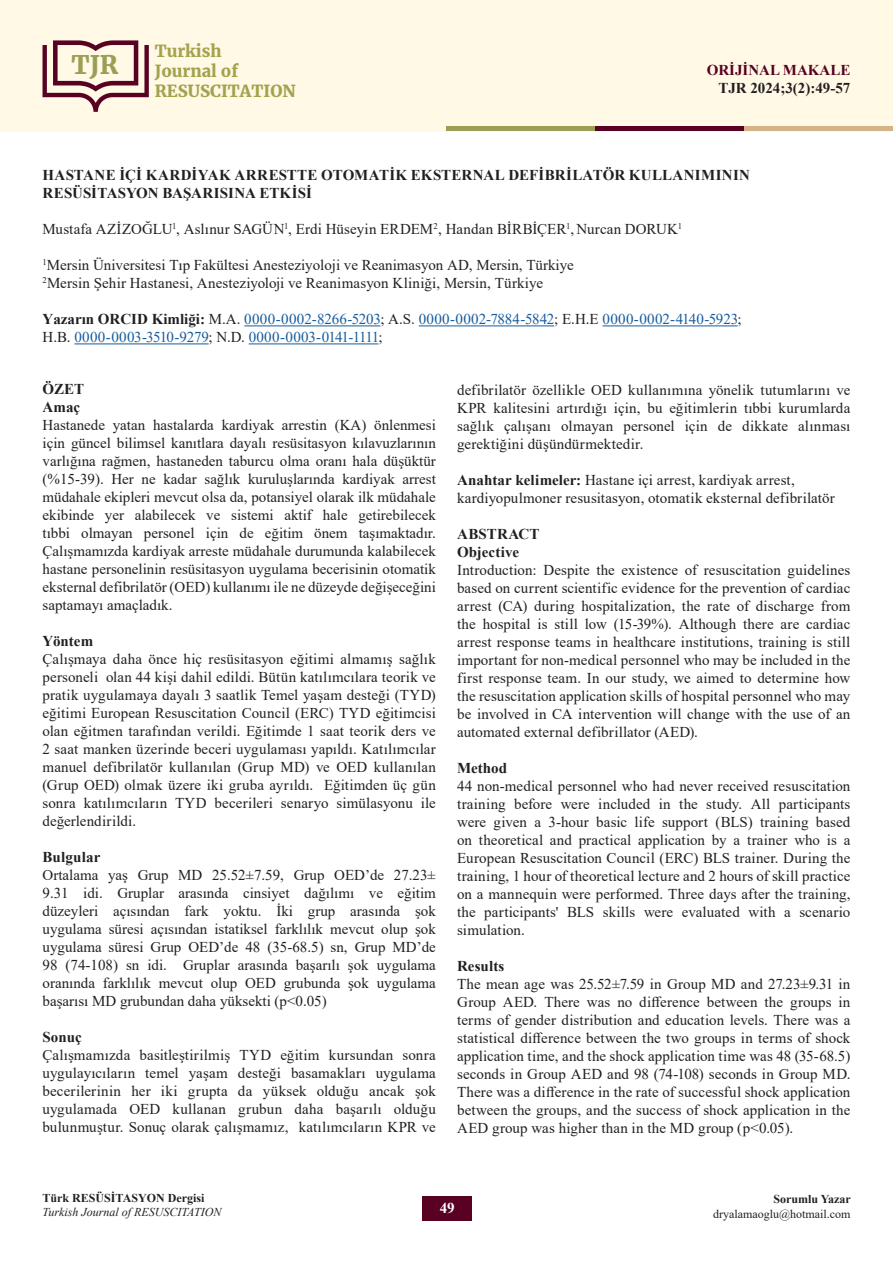
<style>
.page{position:relative;width:893px;height:1263px;background:#fff}
.page>*{position:absolute;margin:0;border:0;box-sizing:border-box;transform-origin:0 0}
.t1{font:900 25.35px "Merriweather";color:#9b9f55}
.t2{font:900 16.5px/19.8px "Merriweather";color:#a4a24d}
.Temel_Paragraf{font:15px/18px "Times New Roman";color:#231f20;text-align:justify}
.Temel_Paragraf-2{font:700 15px/18px "Times New Roman";letter-spacing:.005em;color:#231f20}
.Temel_Paragraf-3{font:15px "Times New Roman";color:#175d9e}
.t3{font:700 15px "Times New Roman";color:#580122}
.t4{font:700 15px "Times New Roman";color:#fff}
.t5{font:700 12px "Times New Roman";color:#231f20}
.t6{font:italic 12px "Times New Roman";color:#231f20}
.t7{font:12px "Times New Roman";color:#231f20}
.s1{font-weight:700;color:#231f20}
.s2{color:#231f20}
.s3{font-weight:700}
</style>
<div class="page">
<div style="left:0;top:0;width:893px;height:131px;background:#fff9e5"></div>
<svg style="left:43px;top:40px;width:106px;height:72px"></svg>
<div style="left:446px;top:126px;width:149px;height:5px;background:#9b9f55"></div>
<div style="left:595px;top:126px;width:149px;height:5px;background:#580122"></div>
<div style="left:744px;top:126px;width:149px;height:5px;background:#d5b388"></div>
<div style="left:422px;top:1196px;width:50px;height:24px;background:#580122"></div>
<hr style="left:244px;top:326px;width:136px;height:1px;background:#175d9e">
<hr style="left:419px;top:326px;width:135px;height:1px;background:#175d9e">
<hr style="left:603px;top:326px;width:135px;height:1px;background:#175d9e">
<hr style="left:74px;top:344px;width:135px;height:1px;background:#175d9e">
<hr style="left:249px;top:344px;width:129px;height:1px;background:#175d9e">
<h1 class="t1" style="left:72px;top:47px;width:48px">TJR</h1>
<p class="t2" style="left:155px;top:41px;width:142px">Turkish<br>Journal of<br>RESUSCITATION</p>
<p class="t3" style="left:707px;top:59px;width:145px">ORİJİNAL MAKALE</p>
<p class="Temel_Paragraf-2" style="left:718px;top:79px;width:134px">TJR 2024;3(2):49-57</p>
<p class="Temel_Paragraf-2" style="left:43px;top:166px;width:709px">HASTANE İÇİ KARDİYAK ARRESTTE OTOMATİK EKSTERNAL DEFİBRİLATÖR KULLANIMININ<br>RESÜSİTASYON BAŞARISINA ETKİSİ</p>
<p class="Temel_Paragraf" style="left:43px;top:220px;width:641px">Mustafa AZİZOĞLU<sup>1</sup>, Aslınur SAGÜN<sup>1</sup>, Erdi Hüseyin ERDEM<sup>2</sup>, Handan BİRBİÇER<sup>1</sup>, Nurcan DORUK<sup>1</sup></p>
<p class="Temel_Paragraf" style="left:43px;top:256px;width:533px"><sup>1</sup>Mersin Üniversitesi Tıp Fakültesi Anesteziyoloji ve Reanimasyon AD, Mersin, Türkiye</p>
<p class="Temel_Paragraf" style="left:43px;top:274px;width:502px"><sup>2</sup>Mersin Şehir Hastanesi, Anesteziyoloji ve Reanimasyon Kliniği, Mersin, Türkiye</p>
<p class="Temel_Paragraf-3" style="left:43px;top:309px;width:701px"><span class="s1">Yazarın ORCID Kimliği:</span> <span class="s2">M.A.</span> 0000-0002-8266-5203<span class="s2">; A.S.</span> 0000-0002-7884-5842<span class="s2">; E.H.E</span> 0000-0002-4140-5923<span class="s2">;</span></p>
<p class="Temel_Paragraf-3" style="left:43px;top:327px;width:342px"><span class="s2">H.B.</span> 0000-0003-3510-9279<span class="s2">; N.D.</span> 0000-0003-0141-1111<span class="s2">;</span></p>
<p class="Temel_Paragraf-2" style="left:43px;top:379px;width:43px">ÖZET</p>
<p class="Temel_Paragraf-2" style="left:43px;top:397px;width:39px">Amaç</p>
<p class="Temel_Paragraf" style="left:43px;top:415px;width:395px">Hastanede yatan hastalarda kardiyak arrestin (KA) önlenmesi için güncel bilimsel kanıtlara dayalı resüsitasyon kılavuzlarının varlığına rağmen, hastaneden taburcu olma oranı hala düşüktür (%15-39). Her ne kadar sağlık kuruluşlarında kardiyak arrest müdahale ekipleri mevcut olsa da, potansiyel olarak ilk müdahale ekibinde yer alabilecek ve sistemi aktif hale getirebilecek tıbbi olmayan personel için de eğitim önem taşımaktadır.<br>Çalışmamızda kardiyak arreste müdahale durumunda kalabilecek hastane personelinin resüsitasyon uygulama becerisinin otomatik eksternal defibrilatör (OED) kullanımı ile ne düzeyde değişeceğini saptamayı amaçladık.</p>
<p class="Temel_Paragraf-2" style="left:43px;top:631px;width:52px">Yöntem</p>
<p class="Temel_Paragraf" style="left:43px;top:649px;width:395px">Çalışmaya daha önce hiç resüsitasyon eğitimi almamış sağlık personeli olan 44 kişi dahil edildi. Bütün katılımcılara teorik ve pratik uygulamaya dayalı 3 saatlik Temel yaşam desteği (TYD) eğitimi European Resuscitation Council (ERC) TYD eğitimcisi olan eğitmen tarafından verildi. Eğitimde 1 saat teorik ders ve 2 saat manken üzerinde beceri uygulaması yapıldı. Katılımcılar manuel defibrilatör kullanılan (Grup MD) ve OED kullanılan (Grup OED) olmak üzere iki gruba ayrıldı. Eğitimden üç gün sonra katılımcıların TYD becerileri senaryo simülasyonu ile değerlendirildi.</p>
<p class="Temel_Paragraf-2" style="left:43px;top:847px;width:59px">Bulgular</p>
<p class="Temel_Paragraf" style="left:43px;top:865px;width:395px">Ortalama yaş Grup MD 25.52±7.59, Grup OED’de 27.23± 9.31 idi. Gruplar arasında cinsiyet dağılımı ve eğitim düzeyleri açısından fark yoktu. İki grup arasında şok uygulama süresi açısından istatiksel farklılık mevcut olup şok uygulama süresi Grup OED’de 48 (35-68.5) sn, Grup MD’de 98 (74-108) sn idi. Gruplar arasında başarılı şok uygulama oranında farklılık mevcut olup OED grubunda şok uygulama başarısı MD grubundan daha yüksekti (p&lt;0.05)</p>
<p class="Temel_Paragraf-2" style="left:43px;top:1027px;width:41px">Sonuç</p>
<p class="Temel_Paragraf" style="left:43px;top:1045px;width:395px">Çalışmamızda basitleştirilmiş TYD eğitim kursundan sonra uygulayıcıların temel yaşam desteği basamakları uygulama becerilerinin her iki grupta da yüksek olduğu ancak şok uygulamada OED kullanan grubun daha başarılı olduğu bulunmuştur. Sonuç olarak çalışmamız, katılımcıların KPR ve</p>
<p class="Temel_Paragraf" style="left:457px;top:380px;width:395px">defibrilatör özellikle OED kullanımına yönelik tutumlarını ve KPR kalitesini artırdığı için, bu eğitimlerin tıbbi kurumlarda sağlık çalışanı olmayan personel için de dikkate alınması gerektiğini düşündürmektedir.</p>
<p class="Temel_Paragraf" style="left:457px;top:470px;width:379px"><span class="s3">Anahtar kelimeler:</span> Hastane içi arrest, kardiyak arrest, kardiyopulmoner resusitasyon, otomatik eksternal defibrilatör</p>
<p class="Temel_Paragraf-2" style="left:457px;top:524px;width:84px">ABSTRACT</p>
<p class="Temel_Paragraf-2" style="left:457px;top:542px;width:63px">Objective</p>
<p class="Temel_Paragraf" style="left:457px;top:560px;width:395px">Introduction: Despite the existence of resuscitation guidelines based on current scientific evidence for the prevention of cardiac arrest (CA) during hospitalization, the rate of discharge from the hospital is still low (15-39%). Although there are cardiac arrest response teams in healthcare institutions, training is still important for non-medical personnel who may be included in the first response team. In our study, we aimed to determine how the resuscitation application skills of hospital personnel who may be involved in CA intervention will change with the use of an automated external defibrillator (AED).</p>
<p class="Temel_Paragraf-2" style="left:457px;top:758px;width:51px">Method</p>
<p class="Temel_Paragraf" style="left:457px;top:776px;width:395px">44 non-medical personnel who had never received resuscitation training before were included in the study. All participants were given a 3-hour basic life support (BLS) training based on theoretical and practical application by a trainer who is a European Resuscitation Council (ERC) BLS trainer. During the training, 1 hour of theoretical lecture and 2 hours of skill practice on a mannequin were performed. Three days after the training, the participants' BLS skills were evaluated with a scenario simulation.</p>
<p class="Temel_Paragraf-2" style="left:457px;top:956px;width:49px">Results</p>
<p class="Temel_Paragraf" style="left:457px;top:974px;width:395px">The mean age was 25.52±7.59 in Group MD and 27.23±9.31 in Group AED. There was no difference between the groups in terms of gender distribution and education levels. There was a statistical difference between the two groups in terms of shock application time, and the shock application time was 48 (35-68.5) seconds in Group AED and 98 (74-108) seconds in Group MD.<br>There was a difference in the rate of successful shock application between the groups, and the success of shock application in the AED group was higher than in the MD group (p&lt;0.05).</p>
<p class="t5" style="left:43px;top:1189px;width:163px">Türk RESÜSİTASYON Dergisi</p>
<p class="t6" style="left:43px;top:1204px;width:181px">Turkish Journal of RESUSCITATION</p>
<p class="t4" style="left:440px;top:1197px;width:16px">49</p>
<p class="t5" style="left:773px;top:1191px;width:79px">Sorumlu Yazar</p>
<p class="t7" style="left:713px;top:1205px;width:139px">dryalamaoglu@hotmail.com</p>
</div>
